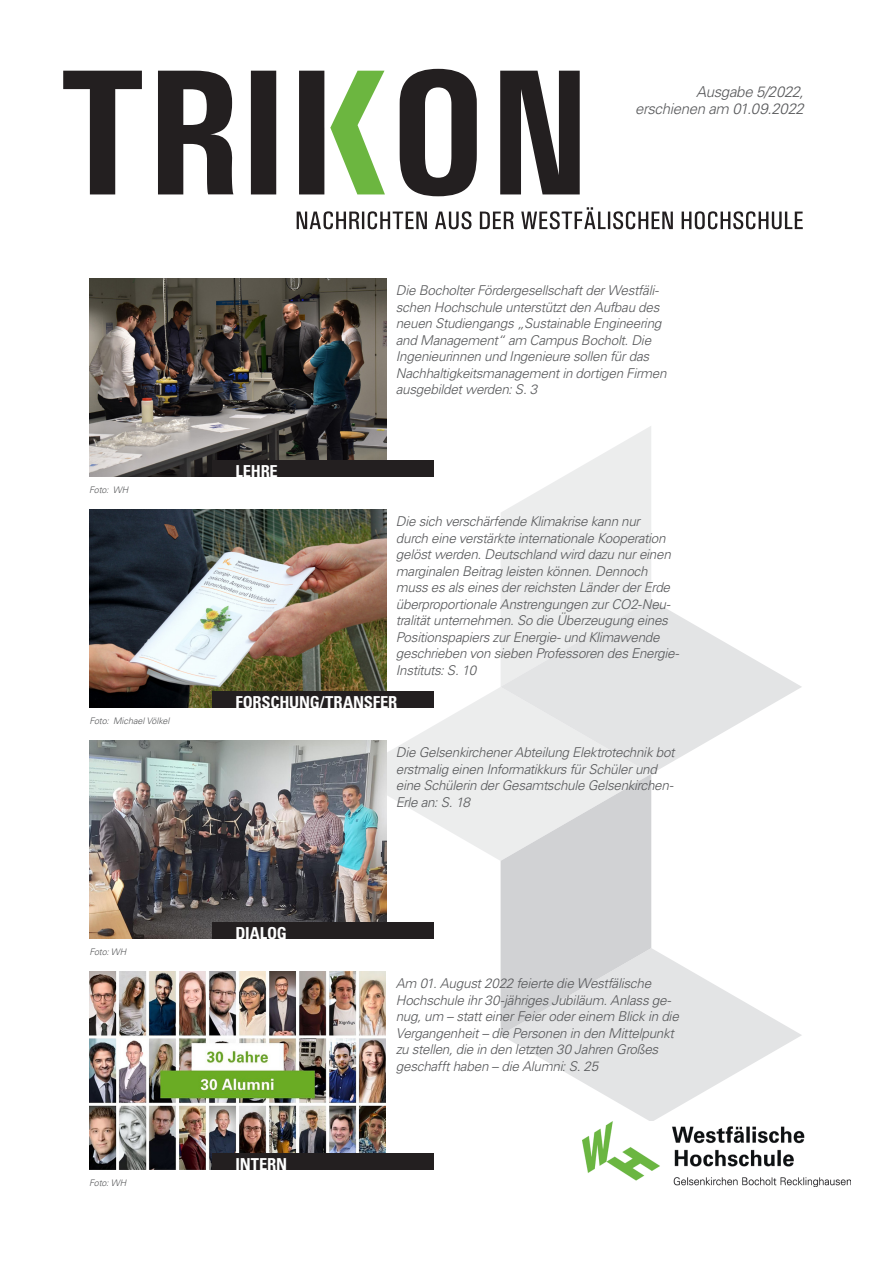
<style>
.page{position:relative;width:893px;height:1263px;background:#fff}
.page>*{position:absolute;margin:0;border:0;box-sizing:border-box;transform-origin:0 0}
.Bildtext{font:700 condensed 16.5px "Univers LT Std";letter-spacing:-.015em;color:#fff}
.Bildtext-2{font:italic 300 15px "Univers LT Std";letter-spacing:-.025em;color:#57585a}
.Bildtext_Titel_80{font:italic 300 13.5px/16.5px "Univers LT Std";letter-spacing:-.02em;color:#57585a}
.Fotonachweis{font:italic 300 9px "Univers LT Std";letter-spacing:-.01em;color:#57585a}
.Bildtext_Titel_80-2{font:italic 300 9px "Univers LT Std";letter-spacing:-.02em;color:#57585a}
</style>
<div class="page">
<div style="left:501px;top:861px;width:150px;height:87px;background:#d1d2d4"></div>
<svg style="left:501px;top:948px;width:301px;height:173px;fill:#e3e4e5"></svg>
<svg style="left:501px;top:426px;width:150px;height:174px"></svg>
<svg style="left:501px;top:600px;width:301px;height:174px;fill:#eaebec"></svg>
<svg style="left:350px;top:687px;width:301px;height:174px;fill:#eceded"></svg>
<img style="left:583px;top:1121px;width:267px;height:65px">
<svg style="left:297px;top:207px;width:506px;height:22px"></svg>
<svg style="left:63px;top:71px;width:261px;height:123px"></svg>
<svg style="left:330px;top:71px;width:55px;height:123px"></svg>
<svg style="left:500px;top:71px;width:80px;height:123px"></svg>
<svg style="left:400px;top:69px;width:77px;height:127px"></svg>
<img style="left:89px;top:510px;width:297px;height:198px">
<img style="left:89px;top:972px;width:297px;height:198px">
<img style="left:90px;top:741px;width:296px;height:198px">
<img style="left:89px;top:279px;width:297px;height:198px">
<div style="left:213px;top:460px;width:221px;height:17px;background:#231f20"></div>
<div style="left:213px;top:691px;width:221px;height:17px;background:#231f20"></div>
<div style="left:213px;top:922px;width:221px;height:17px;background:#231f20"></div>
<div style="left:213px;top:1153px;width:221px;height:17px;background:#231f20"></div>
<p class="Bildtext-2" style="left:696px;top:83px;width:109px">Ausgabe 5/2022,</p>
<p class="Bildtext-2" style="left:635px;top:99px;width:170px">erschienen am 01.09.2022</p>
<p class="Fotonachweis" style="left:89px;top:485px;width:41px">Foto: WH</p>
<p class="Fotonachweis" style="left:89px;top:716px;width:82px">Foto: Michael Völkel</p>
<p class="Bildtext_Titel_80-2" style="left:89px;top:947px;width:39px">Foto: WH</p>
<p class="Bildtext_Titel_80-2" style="left:89px;top:1178px;width:39px">Foto: WH</p>
<p class="Bildtext" style="left:236px;top:461px;width:44px">LEHRE</p>
<p class="Bildtext_Titel_80" style="left:396px;top:282px;width:272px">Die Bocholter Fördergesellschaft der Westfäli&shy;schen Hochschule unterstützt den Aufbau des neuen Studiengangs „Sustainable Engineering and Management“ am Campus Bocholt. Die Ingenieurinnen und Ingenieure sollen für das Nachhaltigkeitsmanagement in dortigen Firmen ausgebildet werden: S. 3</p>
<p class="Bildtext_Titel_80" style="left:396px;top:513px;width:285px">Die sich verschärfende Klimakrise kann nur<br>durch eine verstärkte internationale Kooperation gelöst werden. Deutschland wird dazu nur einen marginalen Beitrag leisten können. Dennoch muss es als eines der reichsten Länder der Erde überproportionale Anstrengungen zur CO2-Neu&shy;tralität unternehmen. So die Überzeugung eines Positionspapiers zur Energie- und Klimawende geschrieben von sieben Professoren des Energie-Instituts: S. 10</p>
<p class="Bildtext" style="left:236px;top:692px;width:163px">FORSCHUNG/TRANSFER</p>
<p class="Bildtext" style="left:236px;top:923px;width:53px">DIALOG</p>
<p class="Bildtext" style="left:236px;top:1154px;width:53px">INTERN</p>
<p class="Bildtext_Titel_80" style="left:396px;top:744px;width:280px">Die Gelsenkirchener Abteilung Elektrotechnik bot erstmalig einen Informatikkurs für Schüler und eine Schülerin der Gesamtschule Gelsenkirchen-Erle an: S. 18</p>
<p class="Bildtext_Titel_80" style="left:396px;top:975px;width:285px">Am 01. August 2022 feierte die Westfälische Hochschule ihr 30-jähriges Jubiläum. Anlass ge&shy;nug, um – statt einer Feier oder einem Blick in die Vergangenheit – die Personen in den Mittelpunkt zu stellen, die in den letzten 30 Jahren Großes geschafft haben – die Alumni: S. 25</p>
</div>
